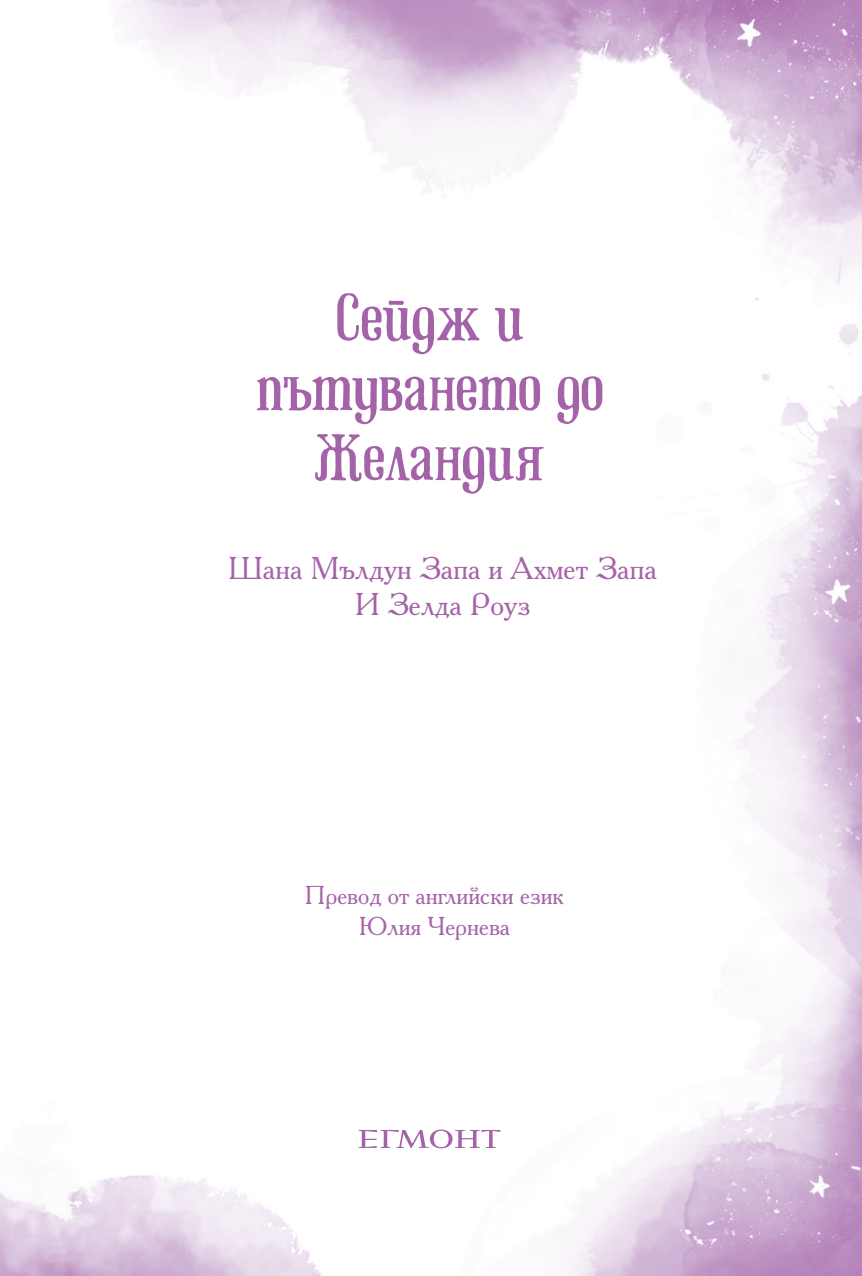
<style>
.page{position:relative;width:862px;height:1276px;background:#fff}
.page>*{position:absolute;margin:0;border:0;box-sizing:border-box;transform-origin:0 0}
.t1{font:67.5px/69.8px "d Phaeton";letter-spacing:-.005em;color:#a463a8;text-align:center}
.t2{font:31.5px/36px "Academy";color:#a463a8;text-align:center}
.t3{font:25.88px/31.5px "Academy";color:#a463a8;text-align:center}
</style>
<div class="page">
<img style="left:0;top:0;width:861px;height:1276px">
<svg style="left:358px;top:1129px;width:142px;height:19px"></svg>
<h1 class="t1" style="left:255px;top:282px;width:350px">Сейдж и пътуването до<br>Желандия</h1>
<p class="t2" style="left:228px;top:550px;width:430px">Шана Мълдун Запа и Ахмет Запа<br>И Зелда Роуз</p>
<p class="t3" style="left:305px;top:879px;width:260px">Превод от английски език<br>Юлия Чернева</p>
</div>
